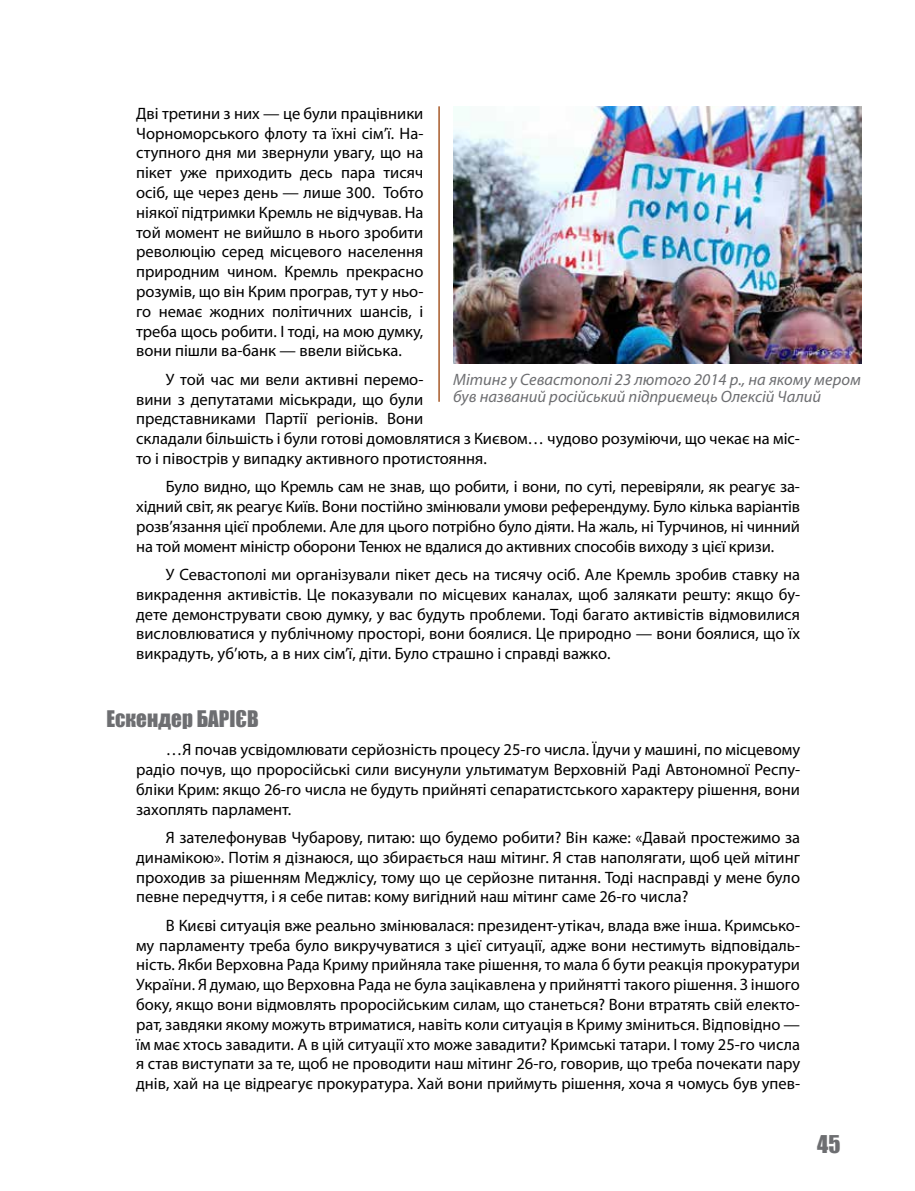
<style>
.page{position:relative;width:915px;height:1191px;background:#fff}
.page>*{position:absolute;margin:0;border:0;box-sizing:border-box;transform-origin:0 0}
.t1{font:22.5px "Impact";color:#6d6e71}
.t2{font:21px "Impact";color:#6d6e71}
.t3{font:16.5px/19.8px "Myriad Pro";color:#000;text-align:justify}
.t4{font:italic 16.5px/16.5px "Myriad Pro";color:#6d6e71}
</style>
<div class="page">
<img style="left:453px;top:106px;width:407px;height:257px">
<hr style="left:438px;top:106px;width:1px;height:296px;background:#a75a29">
<p class="t3" style="left:136px;top:103px;width:289px">Дві третини з них — це були працівники Чорноморського флоту та їхні сім’ї. На&shy;ступного дня ми звернули увагу, що на пікет уже приходить десь пара тисяч осіб, ще через день — лише 300. Тобто ніякої підтримки Кремль не відчував. На той момент не вийшло в нього зробити революцію серед місцевого населення природним чином. Кремль прекрасно розумів, що він Крим програв, тут у ньо&shy;го немає жодних політичних шансів, і треба щось робити. І тоді, на мою думку, вони пішли ва-банк — ввели війська.</p>
<p class="t3" style="left:136px;top:369px;width:665px;text-align:left;text-indent:30px">У той час ми вели активні перемо-<br>вини з депутатами міськради, що були<br>представниками Партії регіонів. Вони<br>складали більшість і були готові домовлятися з Києвом… чудово розуміючи, що чекає на міс&shy;то і півострів у випадку активного протистояння.</p>
<p class="t3" style="left:136px;top:476px;width:665px;text-indent:30px">Було видно, що Кремль сам не знав, що робити, і вони, по суті, перевіряли, як реагує за&shy;хідний світ, як реагує Київ. Вони постійно змінювали умови референдуму. Було кілька варіантів розв’язання цієї проблеми. Але для цього потрібно було діяти. На жаль, ні Турчинов, ні чинний на той момент міністр оборони Тенюх не вдалися до активних способів виходу з цієї кризи.</p>
<p class="t3" style="left:136px;top:564px;width:665px;text-indent:30px">У Севастополі ми організували пікет десь на тисячу осіб. Але Кремль зробив ставку на викрадення активістів. Це показували по місцевих каналах, щоб залякати решту: якщо бу&shy;дете демонструвати свою думку, у вас будуть проблеми. Тоді багато активістів відмовилися висловлюватися у публічному просторі, вони боялися. Це природно — вони боялися, що їх викрадуть, уб’ють, а в них сім’ї, діти. Було страшно і справді важко.</p>
<p class="t4" style="left:453px;top:371px;width:409px">Мітинг у Севастополі 23 лютого 2014 р., на якому мером був названий російський підприємець Олексій Чалий</p>
<p class="t2" style="left:106px;top:702px;width:154px">Ескендер БАРІЄВ</p>
<p class="t3" style="left:136px;top:739px;width:665px;text-indent:30px">…Я почав усвідомлювати серйозність процесу 25-го числа. Їдучи у машині, по місцевому радіо почув, що проросійські сили висунули ультиматум Верховній Раді Автономної Респу&shy;бліки Крим: якщо 26-го числа не будуть прийняті сепаратистського характеру рішення, вони захоплять парламент.</p>
<p class="t3" style="left:136px;top:827px;width:665px;text-indent:30px">Я зателефонував Чубарову, питаю: що будемо робити? Він каже: «Давай простежимо за динамікою». Потім я дізнаюся, що збирається наш мітинг. Я став наполягати, щоб цей мітинг проходив за рішенням Меджлісу, тому що це серйозне питання. Тоді насправді у мене було певне передчуття, і я себе питав: кому вигідний наш мітинг саме 26-го числа?</p>
<p class="t3" style="left:136px;top:915px;width:665px;text-indent:30px">В Києві ситуація вже реально змінювалася: президент-утікач, влада вже інша. Кримсько&shy;му парламенту треба було викручуватися з цієї ситуації, адже вони нестимуть відповідаль&shy;ність. Якби Верховна Рада Криму прийняла таке рішення, то мала б бути реакція прокуратури України. Я думаю, що Верховна Рада не була зацікавлена у прийнятті такого рішення. З іншого боку, якщо вони відмовлять проросійським силам, що станеться? Вони втратять свій електо&shy;рат, завдяки якому можуть втриматися, навіть коли ситуація в Криму зміниться. Відповідно — їм має хтось завадити. А в цій ситуації хто може завадити? Кримські татари. І тому 25-го числа я став виступати за те, щоб не проводити наш мітинг 26-го, говорив, що треба почекати пару днів, хай на це відреагує прокуратура. Хай вони приймуть рішення, хоча я чомусь був упев-</p>
<h1 class="t1" style="left:816px;top:1127px;width:25px">45</h1>
</div>
